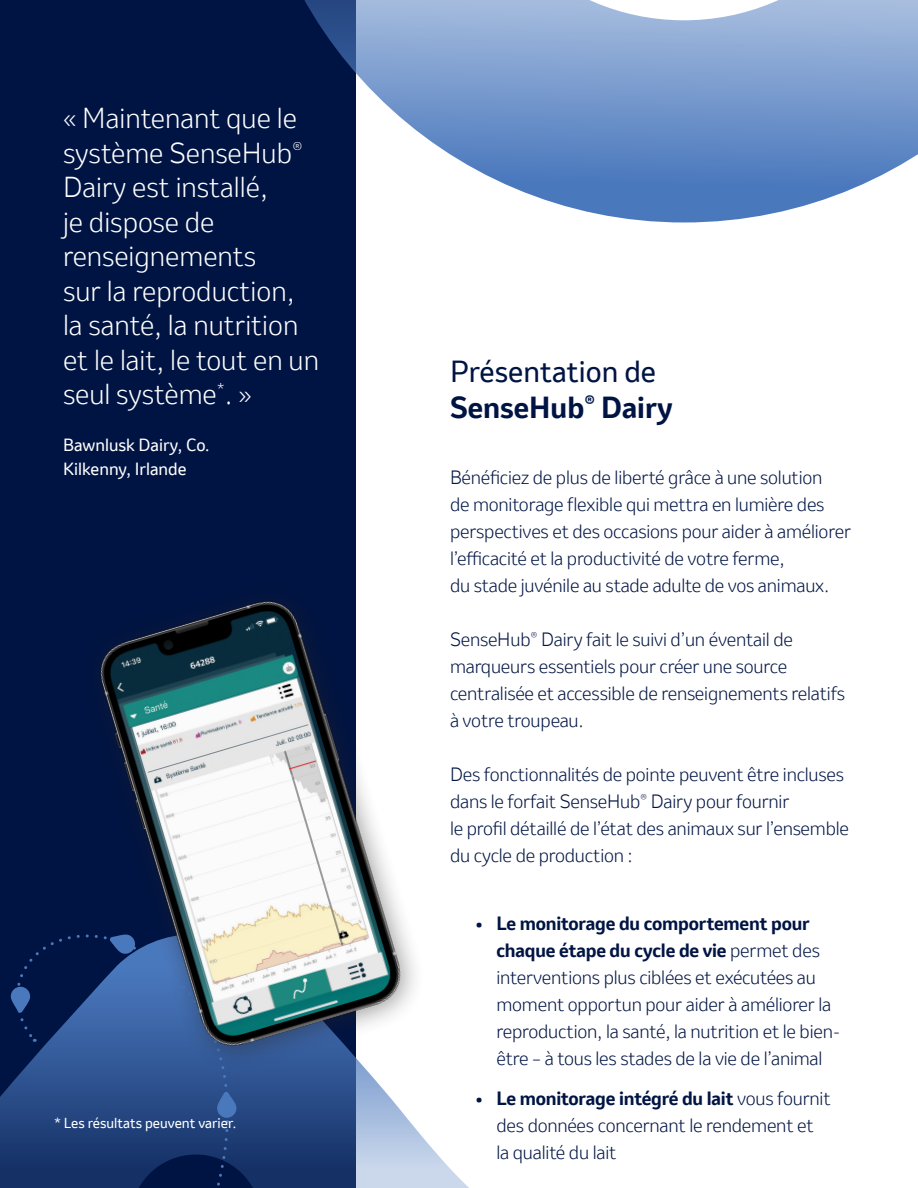
<style>
.page{position:relative;width:918px;height:1188px;background:#fff}
.page>*{position:absolute;margin:0;border:0;box-sizing:border-box;transform-origin:0 0}
.t1{font:28.5px "Invention";color:#001443}
.t2{font:700 28.5px "Invention";color:#001443}
.body{font:300 27px/34.5px "Invention";color:#fff}
.body-2{font:300 18px/27px "Invention";letter-spacing:-.01em;color:#001443}
.body-3{font:16.5px "Invention";color:#fff}
.body-4{font:13.5px "Invention";color:#fff}
.s1{font-weight:700}
</style>
<div class="page">
<div style="left:0;top:0;width:356px;height:1188px;background:#001443"></div>
<svg style="left:256px;top:1088px;width:213px;height:100px"></svg>
<svg style="left:0;top:947px;width:256px;height:241px"></svg>
<img style="left:44px;top:601px;width:371px;height:487px">
<svg style="left:304px;top:0;width:614px;height:222px"></svg>
<p class="body" style="left:63px;top:101px;width:258px">« Maintenant que le système SenseHub<sup>®<br></sup>Dairy est installé,<br>je dispose de renseignements<br>sur la reproduction, la santé, la nutrition et le lait, le tout en un seul système<sup>*</sup>. »</p>
<p class="body-3" style="left:63px;top:434px;width:148px">Bawnlusk Dairy, Co.</p>
<p class="body-3" style="left:63px;top:458px;width:125px">Kilkenny, Irlande</p>
<p class="body-4" style="left:54px;top:1113px;width:184px">* Les résultats peuvent varier.</p>
<p class="t1" style="left:450px;top:351px;width:208px">Présentation de</p>
<p class="t2" style="left:450px;top:386px;width:224px">SenseHub<sup>®</sup> Dairy</p>
<p class="body-2" style="left:450px;top:464px;width:403px">Bénéficiez de plus de liberté grâce à une solution<br>de monitorage flexible qui mettra en lumière des perspectives et des occasions pour aider à améliorer l’efficacité et la productivité de votre ferme,<br>du stade juvénile au stade adulte de vos animaux.</p>
<p class="body-2" style="left:450px;top:626px;width:397px">SenseHub<sup>®</sup> Dairy fait le suivi d’un éventail de marqueurs essentiels pour créer une source centralisée et accessible de renseignements relatifs à votre troupeau.</p>
<p class="body-2" style="left:450px;top:761px;width:401px">Des fonctionnalités de pointe peuvent être incluses dans le forfait SenseHub<sup>®</sup> Dairy pour fournir<br>le profil détaillé de l’état des animaux sur l’ensemble du cycle de production :</p>
<p class="body-2" style="left:496px;top:909px;width:345px;text-indent:-21px"><span class="s1">• Le monitorage du comportement pour chaque étape du cycle de vie</span> permet des interventions plus ciblées et exécutées au moment opportun pour aider à améliorer la reproduction, la santé, la nutrition et le bien&shy;être – à tous les stades de la vie de l’animal</p>
<p class="body-2" style="left:496px;top:1085px;width:336px;text-indent:-21px"><span class="s1">• Le monitorage intégré du lait</span> vous fournit des données concernant le rendement et la qualité du lait</p>
</div>
